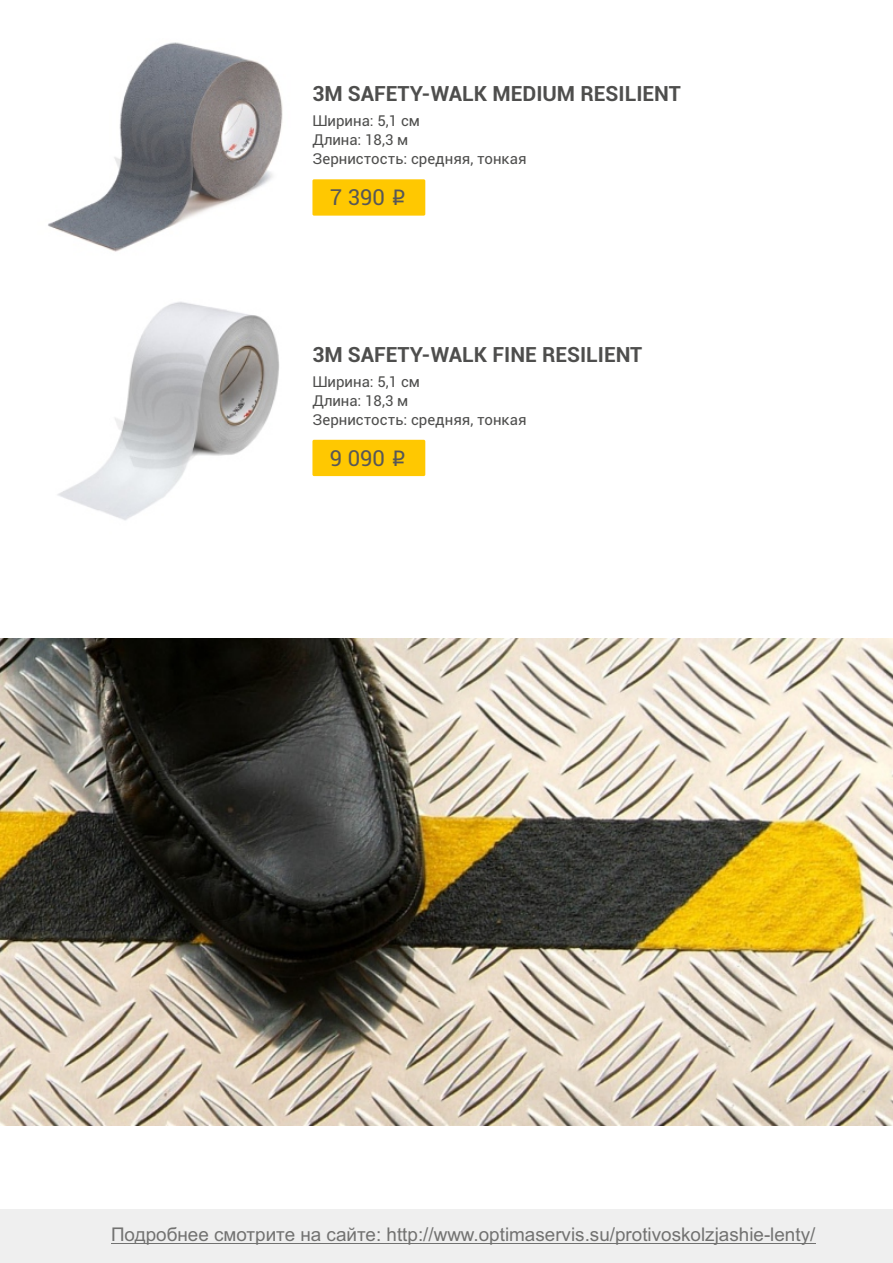
<style>
.page{position:relative;width:893px;height:1263px;background:#fff}
.page>*{position:absolute;margin:0;border:0;box-sizing:border-box;transform-origin:0 0}
.t1{font:22.05px "Roboto";color:#575757}
.t2{font:700 21px "Roboto";color:#4e4e4d}
.t3{font:18.9px "Arial";color:#727271}
.t4{font:15px/19px "Roboto";color:#4e4e4d}
.s1{font-family:"ALS Rubl"}
</style>
<div class="page">
<img style="left:48px;top:42px;width:235px;height:479px">
<div style="left:0;top:1209px;width:893px;height:54px;background:#efefef"></div>
<hr style="left:111px;top:1243px;width:704px;height:1px;background:#727271">
<div style="left:312px;top:440px;width:113px;height:36px;background:#ffc801;border-radius:2px"></div>
<div style="left:312px;top:179px;width:113px;height:37px;background:#ffc801;border-radius:2px"></div>
<img style="left:0;top:638px;width:893px;height:488px">
<h2 class="t2" style="left:312px;top:85px;width:370px">3M SAFETY-WALK MEDIUM RESILIENT</h2>
<p class="t4" style="left:312px;top:113px;width:216px">Ширина: 5,1 см<br>Длина: 18,3 м<br>Зернистость: средняя, тонкая</p>
<h1 class="t1" style="left:330px;top:189px;width:78px">7 390 <span class="s1">i</span></h1>
<h2 class="t2" style="left:312px;top:346px;width:331px">3M SAFETY-WALK FINE RESILIENT</h2>
<p class="t4" style="left:312px;top:374px;width:216px">Ширина: 5,1 см<br>Длина: 18,3 м<br>Зернистость: средняя, тонкая</p>
<h1 class="t1" style="left:330px;top:449px;width:78px">9 090 <span class="s1">i</span></h1>
<p class="t3" style="left:111px;top:1227px;width:706px">Подробнее смотрите на сайте: http://www.optimaservis.su/protivoskolzjashie-lenty/</p>
</div>
